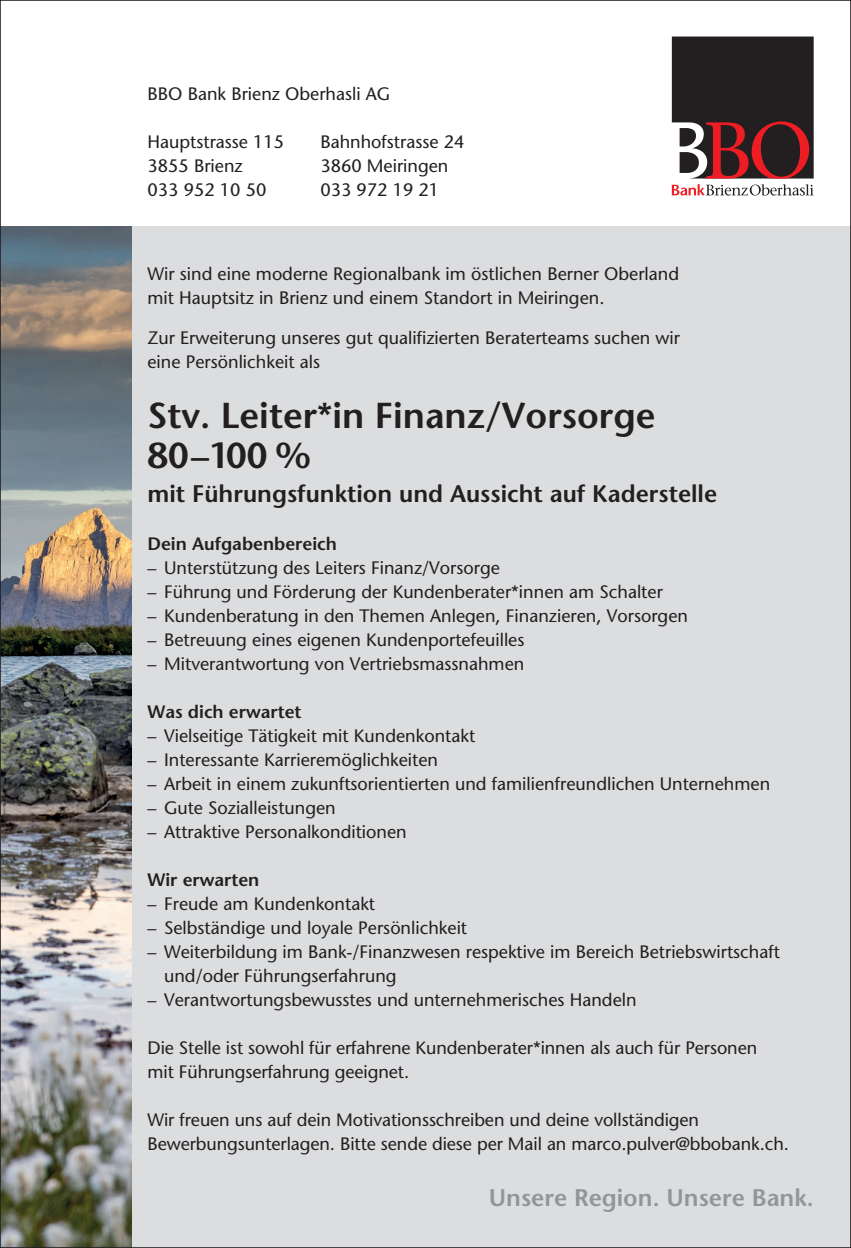
<style>
.page{position:relative;width:851px;height:1248px;background:#fff}
.page>*{position:absolute;margin:0;border:0;box-sizing:border-box;transform-origin:0 0}
.t1{font:600 36px/40px "Stone Sans Std";color:#231f20}
.t2{font:600 24px "Stone Sans Std";color:#231f20}
.t3{font:600 24px "Stone Sans Std";color:#939598}
.t4{font:500 18px/24px "Stone Sans Std";color:#231f20}
.t5{font:600 18px "Stone Sans Std";color:#231f20}
</style>
<div class="page">
<div style="left:1px;top:227px;width:849px;height:1020px;background:#dcdddf"></div>
<img style="left:2px;top:227px;width:129px;height:1018px">
<svg style="left:671px;top:37px;width:142px;height:141px"></svg>
<svg style="left:671px;top:184px;width:142px;height:12px"></svg>
<p class="t4" style="left:147px;top:81px;width:244px">BBO Bank Brienz Oberhasli AG</p>
<p class="t4" style="left:147px;top:129px;width:138px">Hauptstrasse 115<br>3855 Brienz<br>033 952 10 50</p>
<p class="t4" style="left:320px;top:129px;width:146px">Bahnhofstrasse 24<br>3860 Meiringen<br>033 972 19 21</p>
<p class="t4" style="left:147px;top:261px;width:533px">Wir sind eine moderne Regionalbank im östlichen Berner Oberland mit Hauptsitz in Brienz und einem Standort in Meiringen.</p>
<p class="t4" style="left:147px;top:325px;width:534px">Zur Erweiterung unseres gut qualifizierten Beraterteams suchen wir eine Persönlichkeit als</p>
<h1 class="t1" style="left:147px;top:395px;width:509px">Stv. Leiter*in Finanz/Vorsorge<br>80–100 %</h1>
<h2 class="t2" style="left:147px;top:479px;width:571px">mit Führungsfunktion und Aussicht auf Kaderstelle</h2>
<p class="t5" style="left:147px;top:533px;width:191px">Dein Aufgabenbereich</p>
<p class="t4" style="left:147px;top:555px;width:354px">– Unterstützung des Leiters Finanz/Vorsorge</p>
<p class="t4" style="left:147px;top:579px;width:517px">– Führung und Förderung der Kundenberater*innen am Schalter</p>
<p class="t4" style="left:147px;top:603px;width:542px">– Kundenberatung in den Themen Anlegen, Finanzieren, Vorsorgen</p>
<p class="t4" style="left:147px;top:627px;width:378px">– Betreuung eines eigenen Kundenportefeuilles</p>
<p class="t4" style="left:147px;top:651px;width:378px">– Mitverantwortung von Vertriebsmassnahmen</p>
<p class="t5" style="left:147px;top:701px;width:155px">Was dich erwartet</p>
<p class="t4" style="left:147px;top:723px;width:329px">– Vielseitige Tätigkeit mit Kundenkontakt</p>
<p class="t4" style="left:147px;top:747px;width:292px">– Interessante Karrieremöglichkeiten</p>
<p class="t4" style="left:147px;top:771px;width:624px">– Arbeit in einem zukunftsorientierten und familienfreundlichen Unternehmen</p>
<p class="t4" style="left:147px;top:795px;width:190px">– Gute Sozialleistungen</p>
<p class="t4" style="left:147px;top:819px;width:261px">– Attraktive Personalkonditionen</p>
<p class="t5" style="left:147px;top:869px;width:113px">Wir erwarten</p>
<p class="t4" style="left:147px;top:891px;width:229px">– Freude am Kundenkontakt</p>
<p class="t4" style="left:147px;top:915px;width:321px">– Selbständige und loyale Persönlichkeit</p>
<p class="t4" style="left:164px;top:939px;width:617px;text-indent:-17px">– Weiterbildung im Bank-/Finanzwesen respektive im Bereich Betriebswirtschaft und/oder Führungserfahrung</p>
<p class="t4" style="left:147px;top:987px;width:490px">– Verantwortungsbewusstes und unternehmerisches Handeln</p>
<p class="t4" style="left:147px;top:1035px;width:611px">Die Stelle ist sowohl für erfahrene Kundenberater*innen als auch für Personen mit Führungserfahrung geeignet.</p>
<p class="t4" style="left:147px;top:1107px;width:642px">Wir freuen uns auf dein Motivationsschreiben und deine vollständigen<br>Bewerbungsunterlagen. Bitte sende diese per Mail an marco.pulver@bbobank.ch.</p>
<h2 class="t3" style="left:489px;top:1183px;width:326px">Unsere Region. Unsere Bank.</h2>
</div>
